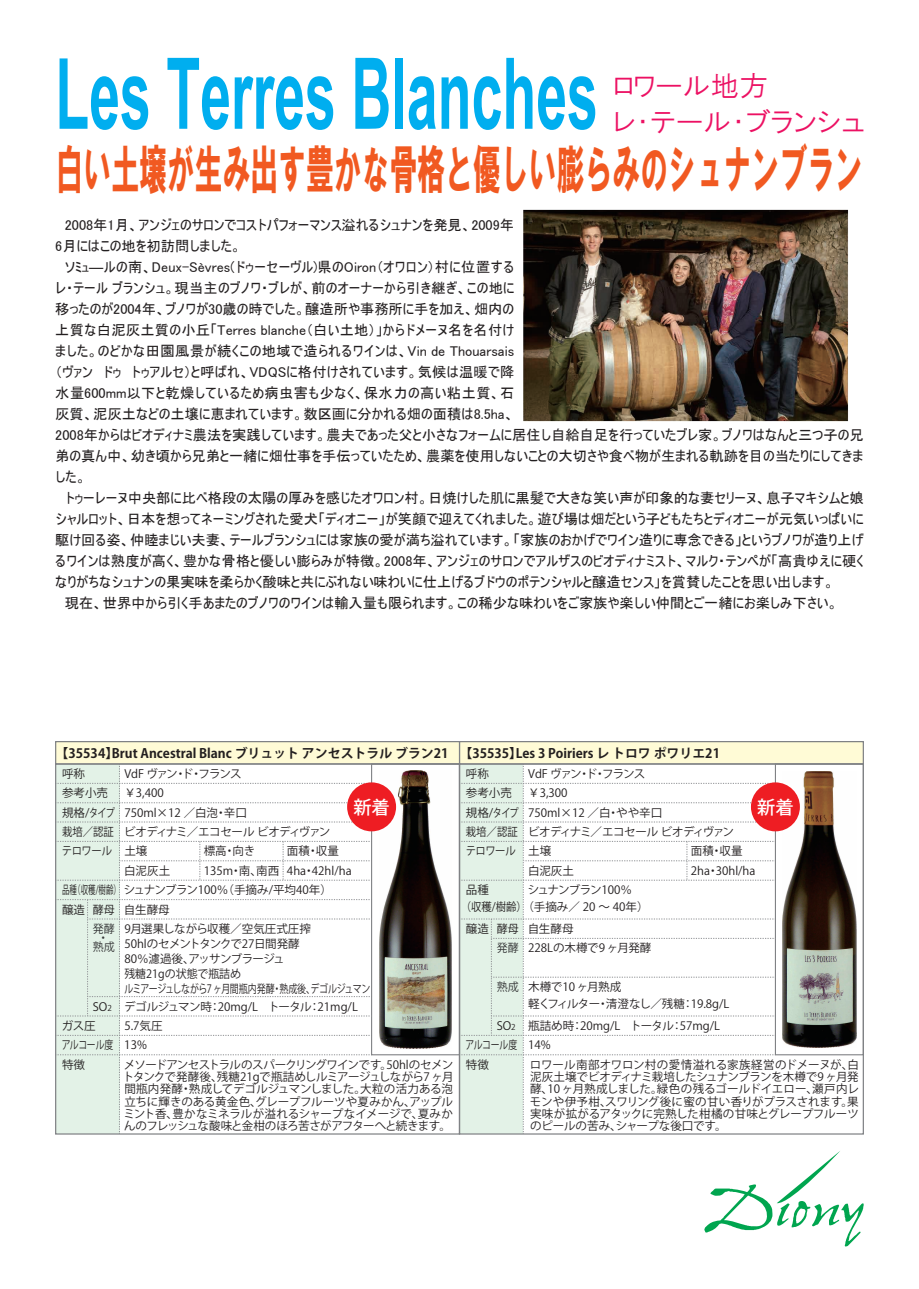
<style>
.page{position:relative;width:919px;height:1289px;background:#fff}
.page>*{position:absolute;margin:0;border:0;box-sizing:border-box;transform-origin:0 0}
.t1{font:700 99px "Arial";color:#00aeef;scale:.56 1}
.t2{font:52.5px "HG Soei Kakugothic UB";color:#f15921;scale:.53 1}
.t3{font:28.8px/36px "HGP Gothic M";color:#ec1163}
.t4{font:500 18.15px "Koz Go Pro";color:#fff}
.t5{font:14.25px/21px "MS UI Gothic";color:#231f20}
.t6{font:700 12.9px "Koz Go Pro";color:#231f20}
.t7{font:11.55px/12.3px "Koz Go Pro";letter-spacing:-.005em;color:#231f20}
.t8{font:11.55px/15px "Koz Go Pro";letter-spacing:-.03em;color:#231f20}
.t9{font:11.55px/19.4px "Koz Go Pro";letter-spacing:-.025em;color:#231f20}
.t10{font:11.55px/19.4px "Koz Go Pro";letter-spacing:-.08em;color:#231f20}
.t11{font:11.55px/19.4px "Koz Go Pro";letter-spacing:-.005em;color:#231f20;scale:.65 1}
.t12{font:11.55px/19.5px "Koz Go Pro";letter-spacing:-.005em;color:#231f20;scale:.77 1}
.t13{font:11.55px "Koz Go Pro";letter-spacing:-.005em;color:#231f20;scale:.9 1}
.t14{font:11.55px/9px "Koz Go Pro";color:#343536;text-align:center;scale:.95 1}
.t15{font:11.55px "Koz Go Pro";letter-spacing:-.005em;color:#231f20;scale:.95 1}
.s1{color:#343536}
.s2{font-size:8.1px}
</style>
<div class="page">
<svg style="left:704px;top:1151px;width:160px;height:95px"></svg>
<img style="left:523px;top:209px;width:325px;height:213px">
<div style="left:459px;top:741px;width:404px;height:23px;background:#fffbd6;border:1px solid #808285"></div>
<div style="left:774px;top:763px;width:89px;height:292px;border:1px solid #808285"></div>
<svg style="left:460px;top:764px;width:315px;height:370px"></svg>
<img style="left:782px;top:771px;width:74px;height:276px">
<div style="left:55px;top:741px;width:405px;height:23px;background:#fffbd6;border:1px solid #808285"></div>
<div style="left:371px;top:763px;width:89px;height:292px;border:1px solid #808285"></div>
<svg style="left:56px;top:764px;width:316px;height:370px"></svg>
<img style="left:379px;top:770px;width:73px;height:278px">
<div style="left:348px;top:783px;width:47px;height:47px;background:#ee1d23;border-radius:50%"></div>
<div style="left:347px;top:782px;width:49px;height:49px;border:2px solid #ee1d23;border-radius:50%"></div>
<div style="left:751px;top:783px;width:47px;height:47px;background:#ee1d23;border-radius:50%"></div>
<div style="left:750px;top:782px;width:49px;height:49px;border:2px solid #ee1d23;border-radius:50%"></div>
<h1 class="t1" style="left:55px;top:24px;width:970px">Les Terres Blanches</h1>
<h3 class="t3" style="left:614px;top:67px;width:253px">ロワール地方<br>レ・テール・ブランシュ</h3>
<h2 class="t2" style="left:56px;top:142px;width:1524px">白い土壌が生み出す豊かな骨格と優しい膨らみのシュナンブラン</h2>
<p class="t5" style="left:55px;top:214px;width:809px">　2008年1月、アンジェのサロンでコストパフォーマンス溢れるシュナンを発見、2009年<br>6月にはこの地を初訪問しました。<br>　ソﾐｭ―ルの南、Deux-Sèvres(ドゥーセーヴル)県のOiron（オワロン）村に位置する<br>レ・テール ブランシュ。現当主のブノワ・ブレが、前のオーナーから引き継ぎ、この地に<br>移ったのが2004年、ブノワが30歳の時でした。醸造所や事務所に手を加え、畑内の<br>上質な白泥灰土質の小丘「Terres blanche（白い土地）」からドメーヌ名を名付け<br>ました。のどかな田園風景が続くこの地域で造られるワインは、Vin de Thouarsais<br>（ヴァン　ドゥ　トゥアルセ）と呼ばれ、VDQSに格付けされています。気候は温暖で降<br>水量600mm以下と乾燥しているため病虫害も少なく、保水力の高い粘土質、石<br>灰質、泥灰土などの土壌に恵まれています。数区画に分かれる畑の面積は8.5ha、<br>2008年からはビオディナミ農法を実践しています。農夫であった父と小さなフォームに居住し自給自足を行っていたブレ家。ブノワはなんと三つ子の兄弟の真ん中、幼き頃から兄弟と一緒に畑仕事を手伝っていたため、農薬を使用しないことの大切さや食べ物が生まれる軌跡を目の当たりにしてきました。<br>　トゥーレーヌ中央部に比べ格段の太陽の厚みを感じたオワロン村。日焼けした肌に黒髪で大きな笑い声が印象的な妻セリーヌ、息子マキシムと娘シャルロット、日本を想ってネーミングされた愛犬「ディオニー」が笑顔で迎えてくれました。遊び場は畑だという子どもたちとディオニーが元気いっぱいに駆け回る姿、仲睦まじい夫妻、テールブランシュには家族の愛が満ち溢れています。「家族のおかげでワイン造りに専念できる」というブノワが造り上げるワインは熟度が高く、豊かな骨格と優しい膨らみが特徴。2008年、アンジェのサロンでアルザスのビオディナミスト、マルク・テンペが「高貴ゆえに硬くなりがちなシュナンの果実味を柔らかく酸味と共にぶれない味わいに仕上げるブドウのポテンシャルと醸造センス」を賞賛したことを思い出します。<br>　現在、世界中から引く手あまたのブノワのワインは輸入量も限られます。この稀少な味わいをご家族や楽しい仲間とご一緒にお楽しみ下さい。</p>
<p class="t6" style="left:56px;top:744px;width:394px">【35534】Brut Ancestral Blanc ブリュット アンセストラル ブラン21</p>
<p class="t6" style="left:459px;top:744px;width:262px">【35535】Les 3 Poiriers レ トロワ ポワリエ21</p>
<p class="t10" style="left:528px;top:764px;width:119px">VdF ヴァン・ド・フランス￥3,300</p>
<p class="t10" style="left:124px;top:764px;width:119px">VdF ヴァン・ド・フランス￥3,400</p>
<p class="t7" style="left:466px;top:764px;width:48px;line-height:19.4px">呼称<br>参考小売</p>
<p class="t7" style="left:62px;top:764px;width:48px;line-height:19.4px">呼称<br>参考小売</p>
<p class="t4" style="left:353px;top:795px;width:38px">新着</p>
<p class="t4" style="left:757px;top:795px;width:38px">新着</p>
<p class="t7" style="left:466px;top:803px;width:54px;line-height:19.2px">規格/タイプ栽培／認証</p>
<p class="t7" style="left:62px;top:803px;width:54px;line-height:19.2px">規格/タイプ栽培／認証</p>
<p class="t7" style="left:528px;top:803px;width:207px;line-height:19.4px">750ml×12 ／白・やや辛口<br>ビオディナミ／エコセール ビオディヴァン土壌<br>白泥灰土</p>
<p class="t9" style="left:124px;top:803px;width:207px">750ml×12 ／白泡・辛口<br>ビオディナミ／エコセール ビオディヴァン土壌<br>白泥灰土</p>
<p class="t7" style="left:204px;top:841px;width:77px;line-height:19.4px">標高・向き<br>135m・南、南西</p>
<p class="t7" style="left:690px;top:841px;width:66px;line-height:19.4px">面積・収量<br>2ha・30hl/ha</p>
<p class="t7" style="left:287px;top:841px;width:66px;line-height:19.4px">面積・収量<br>4ha・42hl/ha</p>
<p class="t13" style="left:465px;top:843px;width:57px">テロワール</p>
<p class="t7" style="left:460px;top:881px;width:68px;line-height:16.5px;text-indent:5px">品種<br>（収穫/樹齢）</p>
<p class="t7" style="left:466px;top:922px;width:25px">醸造</p>
<p class="t13" style="left:62px;top:843px;width:57px">テロワール</p>
<p class="t11" style="left:62px;top:880px;width:416px">品種（収穫/樹齢）シュナンブラン100％（手摘み/平均40年）醸造</p>
<p class="t7" style="left:522px;top:881px;width:128px;line-height:16.5px;text-indent:5px">シュナンブラン100％<br>（手摘み／ 20 ～ 40年）</p>
<p class="t7" style="left:124px;top:903px;width:47px">自生酵母</p>
<p class="t15" style="left:93px;top:901px;width:25px">酵母</p>
<p class="t8" style="left:124px;top:921px;width:247px">9月選果しながら収穫／空気圧式圧搾<br>50hlのセメントタンクで27日間発酵<br>80％濾過後、アッサンブラージュ<br>残糖21gの状態で瓶詰め<br>ルミアージュしながら7 ヶ月間瓶内発酵・熟成後、デゴルジュマン</p>
<p class="t7" style="left:527px;top:922px;width:47px">自生酵母</p>
<p class="t15" style="left:496px;top:921px;width:25px">酵母</p>
<p class="t14" style="left:93px;top:924px;width:25px">発酵・熟成</p>
<p class="t14" style="left:496px;top:943px;width:25px">発酵</p>
<p class="t7" style="left:528px;top:942px;width:125px">228Lの木樽で9 ヶ月発酵</p>
<p class="t7" style="left:528px;top:978px;width:203px;line-height:16.5px;text-indent:-31px"><span class="s1">熟成</span> 木樽で10 ヶ月熟成<br>軽くフィルター・清澄なし／残糖：19.8g/L</p>
<p class="t9" style="left:124px;top:996px;width:235px">デゴルジュマン時：20mg/L　トータル：21mg/L</p>
<p class="t7" style="left:124px;top:1039px;width:24px">13%</p>
<p class="t7" style="left:93px;top:1000px;width:20px">SO<span class="s2">2</span></p>
<p class="t7" style="left:62px;top:1019px;width:35px">ガス圧</p>
<p class="t7" style="left:124px;top:1019px;width:40px">5.7気圧</p>
<p class="t7" style="left:528px;top:1016px;width:193px;line-height:19.4px">瓶詰め時：20mg/L　トータル：57mg/L<br>14%</p>
<p class="t7" style="left:496px;top:1019px;width:20px">SO<span class="s2">2</span></p>
<p class="t12" style="left:465px;top:1035px;width:69px">アルコール度特徴</p>
<p class="t12" style="left:62px;top:1035px;width:69px">アルコール度特徴</p>
<p class="t7" style="left:123px;top:1058px;width:332px;text-align:justify">メソードアンセストラルのスパークリングワインです。50hlのセメントタンクで発酵後、残糖21gで瓶詰めしルミアージュしながら7 ヶ月間瓶内発酵・熟成してデゴルジュマンしました。大粒の活力ある泡立ちに輝きのある黄金色、グレープフルーツや夏みかん、アップルミント香、豊かなミネラルが溢れるシャープなイメージで、夏みかんのフレッシュな酸味と金柑のほろ苦さがアフターへと続きます。</p>
<p class="t7" style="left:530px;top:1058px;width:330px;text-align:justify">ロワール南部オワロン村の愛情溢れる家族経営のドメーヌが、白泥灰土壌でビオディナミ栽培したシュナンブランを木樽で9 ヶ月発酵、10 ヶ月熟成しました。緑色の残るゴールドイエロー、瀬戸内レモンや伊予柑、スワリング後に蜜の甘い香りがプラスされます。果実味が拡がるアタックに完熟した柑橘の甘味とグレープフルーツのピールの苦み、シャープな後口です。</p>
</div>
